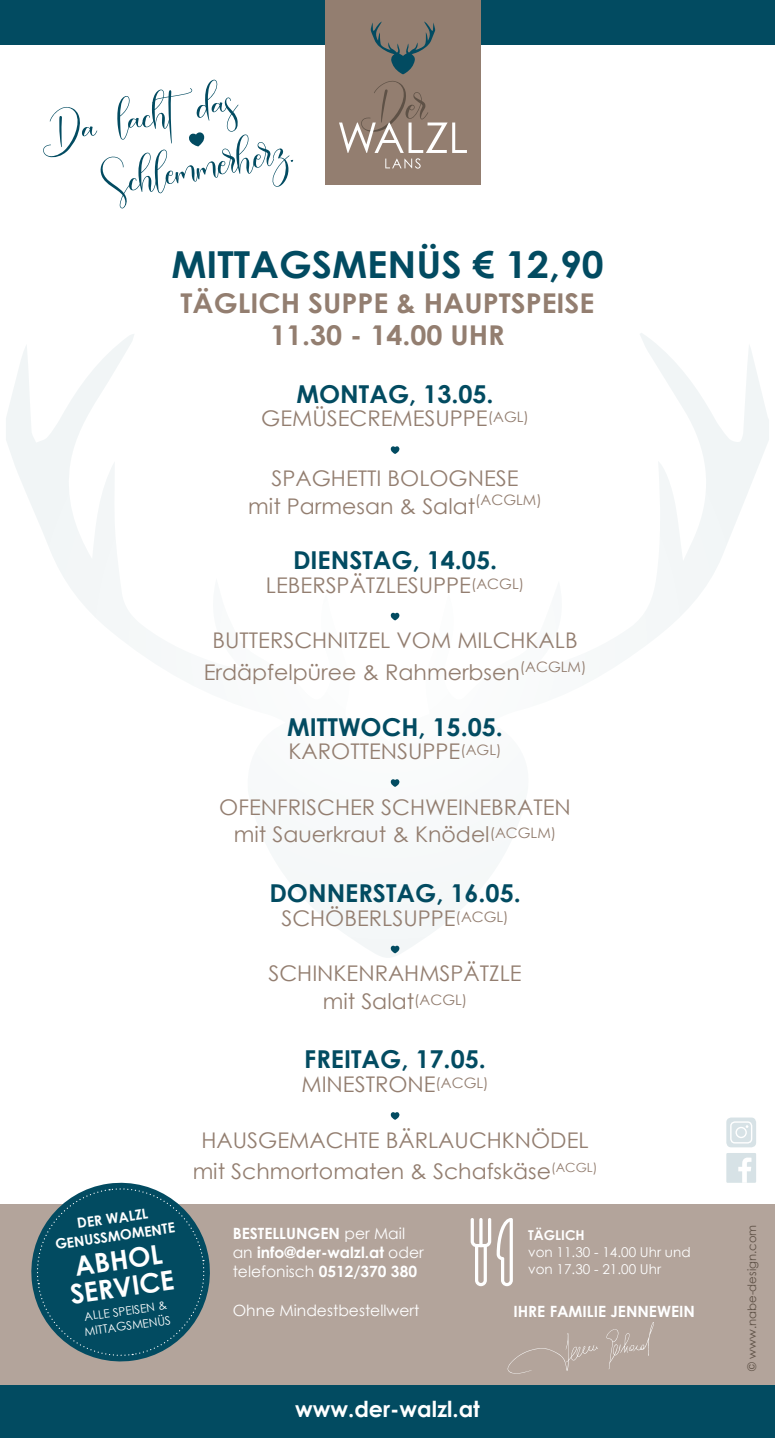
<style>
.page{position:relative;width:775px;height:1438px;background:#fff}
.page>*{position:absolute;margin:0;border:0;box-sizing:border-box;transform-origin:0 0}
.t1{font:64px "Paisley";color:#024b61}
.t2{font:700 37.12px "Century Gothic";color:#024b61;scale:1.05 1}
.t3{font:700 27.25px "Century Gothic";color:#937e70;scale:1.05 1}
.t4{font:700 26.88px "Century Gothic";color:#fff}
.t5{font:700 24.62px "Century Gothic";color:#024b61}
.t6{font:700 22.12px "Century Gothic";color:#fff}
.t7{font:21.62px/27.8px "Century Gothic";color:#937e70;text-align:center}
.t8{font:700 15.5px/19.4px "Century Gothic";color:#fff}
.t9{font:15.5px "Century Gothic";color:#fff}
.t10{font:700 14px "Century Gothic";color:#fff}
.t11{font:13.5px "Century Gothic";color:#fff}
.t12{font:700 13.5px "Century Gothic";color:#fff}
.t13{font:11.75px "Century Gothic";color:#5e5146}
.t14{font:11.62px "Century Gothic";color:#fff}
.s1{font-weight:400}
</style>
<div class="page">
<svg style="left:6px;top:333px;width:763px;height:625px"></svg>
<div style="left:0;top:0;width:775px;height:44px;background:#024b61"></div>
<div style="left:325px;top:0;width:156px;height:184px;background:#937e70"></div>
<svg style="left:371px;top:22px;width:64px;height:52px"></svg>
<svg style="left:339px;top:81px;width:128px;height:88px"></svg>
<svg style="left:189px;top:132px;width:15px;height:14px"></svg>
<svg style="left:391px;top:446px;width:9px;height:8px"></svg>
<svg style="left:391px;top:612px;width:9px;height:8px"></svg>
<svg style="left:391px;top:779px;width:9px;height:8px"></svg>
<svg style="left:391px;top:945px;width:9px;height:8px"></svg>
<svg style="left:391px;top:1112px;width:9px;height:7px"></svg>
<div style="left:0;top:1204px;width:775px;height:234px;background:#b3a49b"></div>
<div style="left:0;top:1385px;width:775px;height:53px;background:#024b61"></div>
<svg style="left:726px;top:1117px;width:30px;height:30px"></svg>
<div style="left:730px;top:1121px;width:22px;height:22px;border:1px solid #fff;border-radius:4px"></div>
<div style="left:735px;top:1126px;width:12px;height:12px;border:1px solid #fff;border-radius:50%"></div>
<div style="left:726px;top:1153px;width:30px;height:29px;background:#d7e2e6"></div>
<svg style="left:738px;top:1157px;width:13px;height:25px"></svg>
<svg style="left:31px;top:1182px;width:179px;height:180px"></svg>
<svg style="left:497px;top:1218px;width:16px;height:68px"></svg>
<svg style="left:471px;top:1218px;width:20px;height:68px"></svg>
<svg style="left:479px;top:1218px;width:4px;height:29px"></svg>
<svg style="left:507px;top:1333px;width:91px;height:40px"></svg>
<svg style="left:606px;top:1322px;width:48px;height:47px"></svg>
<p class="t1" style="left:35px;top:102px;width:201px;rotate:-10deg">Da lacht das</p>
<p class="t1" style="left:97px;top:151px;width:195px;rotate:-10deg">Schlemmerherz.</p>
<p class="t2" style="left:171px;top:236px;width:413px">MITTAGSMENÜS € 12,90</p>
<p class="t3" style="left:181px;top:282px;width:396px">TÄGLICH SUPPE &amp; HAUPTSPEISE</p>
<p class="t3" style="left:270px;top:314px;width:225px">11.30 - 14.00 UHR</p>
<p class="t5" style="left:297px;top:375px;width:199px">MONTAG, 13.05.</p>
<p class="t7" style="left:261px;top:404px;width:269px">GEMÜSECREMESUPPE<sup>(AGL)</sup></p>
<p class="t7" style="left:248px;top:464px;width:295px">SPAGHETTI BOLOGNESE<br>mit Parmesan &amp; Salat<sup>(ACGLM)</sup></p>
<p class="t5" style="left:293px;top:541px;width:206px">DIENSTAG, 14.05.</p>
<p class="t7" style="left:266px;top:571px;width:260px">LEBERSPÄTZLESUPPE<sup>(ACGL)</sup></p>
<p class="t7" style="left:204px;top:624px;width:384px;line-height:31.9px">BUTTERSCHNITZEL VOM MILCHKALB<br>Erdäpfelpüree &amp; Rahmerbsen<sup>(ACGLM)</sup></p>
<p class="t5" style="left:287px;top:708px;width:217px">MITTWOCH, 15.05.</p>
<p class="t7" style="left:289px;top:737px;width:214px">KAROTTENSUPPE<sup>(AGL)</sup></p>
<p class="t7" style="left:219px;top:792px;width:353px">OFENFRISCHER SCHWEINEBRATEN mit Sauerkraut &amp; Knödel<sup>(ACGLM)</sup></p>
<p class="t5" style="left:269px;top:874px;width:253px">DONNERSTAG, 16.05.</p>
<p class="t7" style="left:281px;top:903px;width:229px">SCHÖBERLSUPPE<sup>(ACGL)</sup></p>
<p class="t7" style="left:268px;top:959px;width:255px">SCHINKENRAHMSPÄTZLE mit Salat<sup>(ACGL)</sup></p>
<p class="t10" style="left:76px;top:1212px;width:73px;rotate:-8deg">DER WALZL</p>
<p class="t10" style="left:54px;top:1233px;width:122px;rotate:-8deg">GENUSSMOMENTE</p>
<p class="t4" style="left:72px;top:1246px;width:90px;rotate:-8deg">ABHOL</p>
<p class="t4" style="left:68px;top:1273px;width:106px;rotate:-8deg">SERVICE</p>
<p class="t14" style="left:83px;top:1308px;width:85px;rotate:-8deg">ALLE SPEISEN &amp;</p>
<p class="t14" style="left:83px;top:1323px;width:89px;rotate:-8deg">MITTAGSMENÜS</p>
<p class="t5" style="left:304px;top:1040px;width:183px">FREITAG, 17.05.</p>
<p class="t7" style="left:301px;top:1070px;width:189px">MINESTRONE<sup>(ACGL)</sup></p>
<p class="t7" style="left:193px;top:1123px;width:406px;line-height:31.9px">HAUSGEMACHTE BÄRLAUCHKNÖDEL mit Schmortomaten &amp; Schafskäse<sup>(ACGL)</sup></p>
<p class="t8" style="left:233px;top:1222px;width:193px">BESTELLUNGEN <span class="s1">per Mail an</span> info@der-walzl.at <span class="s1">oder telefonisch</span> 0512/370 380</p>
<p class="t9" style="left:233px;top:1299px;width:188px">Ohne Mindestbestellwert</p>
<p class="t8" style="left:513px;top:1300px;width:183px">IHRE FAMILIE JENNEWEIN</p>
<p class="t12" style="left:528px;top:1225px;width:58px">TÄGLICH</p>
<p class="t11" style="left:528px;top:1242px;width:164px">von 11.30 - 14.00 Uhr und</p>
<p class="t11" style="left:528px;top:1259px;width:134px">von 17.30 - 21.00 Uhr</p>
<p class="t6" style="left:295px;top:1392px;width:186px">www.der-walzl.at</p>
<p class="t13" style="left:744px;top:1370px;width:148px;rotate:-90deg">© www.nabe-design.com</p>
</div>
